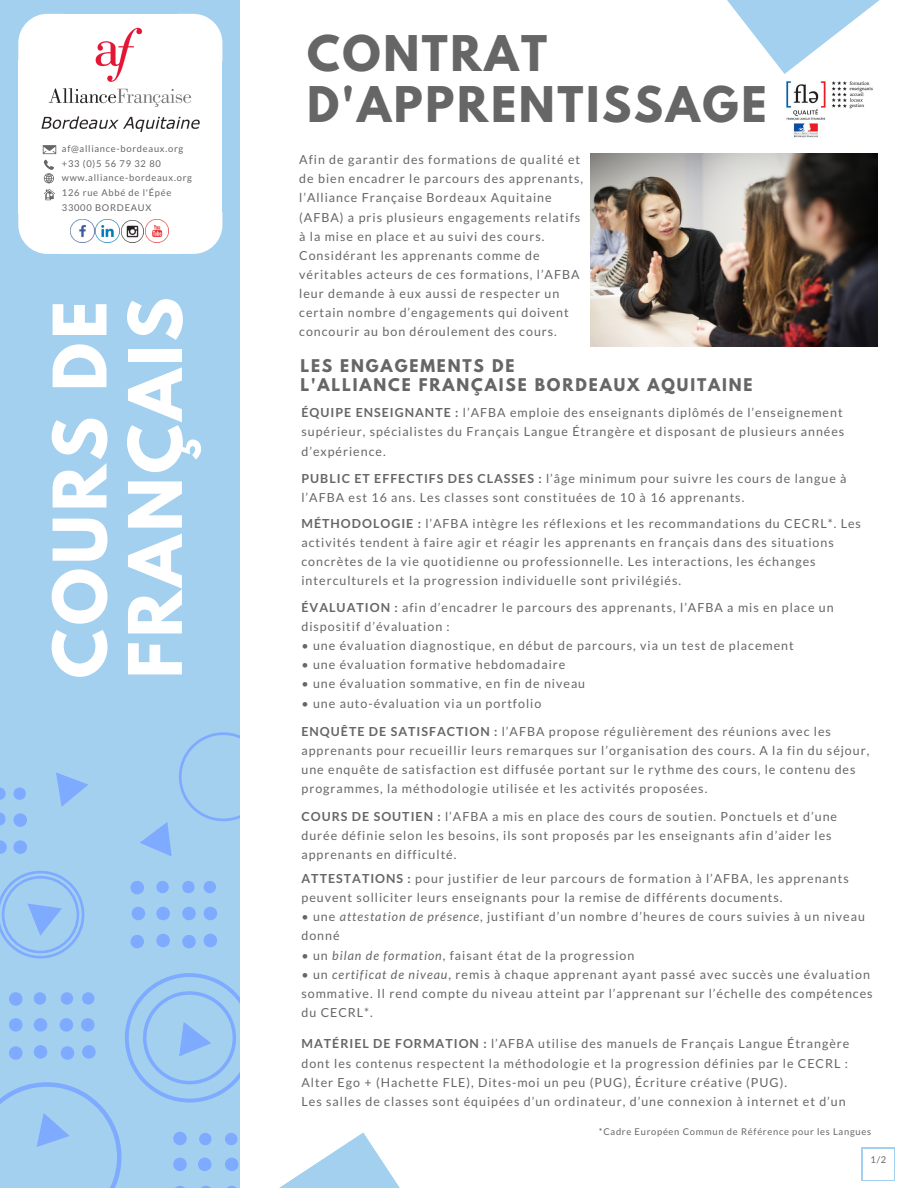
<style>
.page{position:relative;width:918px;height:1188px;background:#fff}
.page>*{position:absolute;margin:0;border:0;box-sizing:border-box;transform-origin:0 0}
.t1{font:700 65.4px/75.3px "League Spartan";letter-spacing:.06em;color:#fff}
.t2{font:700 43.65px/50.7px "League Spartan";letter-spacing:.06em;color:#666}
.t3{font:700 15.6px/19.2px "League Spartan";letter-spacing:.12em;color:#666}
.t4{font:12.45px/19.2px "Lato";letter-spacing:.08em;color:#666}
.t5{font:9.3px/14.7px "Lato";letter-spacing:.08em;color:#666}
.s1{font-weight:700}
.s2{font-style:italic}
</style>
<div class="page">
<div style="left:0;top:0;width:240px;height:973px;background:#a3d0ef"></div>
<svg style="left:216px;top:14px;width:6px;height:46px"></svg>
<div style="left:177px;top:60px;width:45px;height:153px;background:#fff"></div>
<div style="left:62px;top:60px;width:117px;height:153px;background:#fff"></div>
<svg style="left:18px;top:14px;width:7px;height:46px"></svg>
<div style="left:18px;top:60px;width:45px;height:153px;background:#fff"></div>
<div style="left:62px;top:212px;width:117px;height:42px;background:#fff"></div>
<svg style="left:18px;top:213px;width:44px;height:41px"></svg>
<svg style="left:179px;top:213px;width:43px;height:41px"></svg>
<svg style="left:43px;top:145px;width:13px;height:9px"></svg>
<svg style="left:44px;top:189px;width:11px;height:11px"></svg>
<svg style="left:44px;top:160px;width:10px;height:23px"></svg>
<svg style="left:727px;top:0;width:153px;height:74px"></svg>
<svg style="left:279px;top:1132px;width:121px;height:56px"></svg>
<svg style="left:0;top:871px;width:84px;height:87px;background:#99c6f2"></svg>
<svg style="left:182px;top:907px;width:14px;height:13px"></svg>
<svg style="left:204px;top:907px;width:13px;height:13px"></svg>
<svg style="left:156px;top:907px;width:14px;height:13px"></svg>
<svg style="left:132px;top:907px;width:13px;height:13px"></svg>
<svg style="left:130px;top:935px;width:14px;height:13px"></svg>
<svg style="left:156px;top:934px;width:14px;height:13px"></svg>
<svg style="left:182px;top:935px;width:14px;height:13px"></svg>
<svg style="left:204px;top:934px;width:13px;height:13px"></svg>
<svg style="left:130px;top:881px;width:14px;height:13px"></svg>
<svg style="left:156px;top:881px;width:13px;height:12px"></svg>
<svg style="left:182px;top:881px;width:13px;height:12px"></svg>
<svg style="left:204px;top:881px;width:12px;height:12px"></svg>
<svg style="left:0;top:973px;width:240px;height:215px;background:#9ecbf0"></svg>
<img style="left:25px;top:3px;width:191px;height:129px">
<svg style="left:0;top:812px;width:6px;height:14px"></svg>
<svg style="left:14px;top:813px;width:13px;height:14px"></svg>
<svg style="left:0;top:840px;width:7px;height:14px"></svg>
<svg style="left:14px;top:840px;width:13px;height:14px"></svg>
<svg style="left:0;top:788px;width:6px;height:12px"></svg>
<svg style="left:14px;top:788px;width:12px;height:12px"></svg>
<svg style="left:45px;top:772px;width:44px;height:41px;background:#98c4f3"></svg>
<hr style="left:862px;top:1149px;width:1px;height:31px;background:#a3d0ef">
<hr style="left:894px;top:1149px;width:1px;height:31px;background:#a3d0ef">
<hr style="left:863px;top:1180px;width:32px;height:1px;background:#a3d0ef">
<hr style="left:863px;top:1148px;width:32px;height:1px;background:#a3d0ef">
<svg style="left:139px;top:732px;width:101px;height:135px;background:#a0cdf0"></svg>
<img style="left:786px;top:81px;width:87px;height:57px">
<img style="left:122px;top:219px;width:47px;height:24px">
<img style="left:96px;top:219px;width:23px;height:24px">
<img style="left:71px;top:219px;width:23px;height:24px">
<img style="left:591px;top:153px;width:287px;height:193px">
<p class="t5" style="left:62px;top:141px;width:132px">af@alliance-bordeaux.org +33 (0)5 56 79 32 80 www.alliance-bordeaux.org<br>126 rue Abbé de l'Épée<br>33000 BORDEAUX</p>
<h1 class="t1" style="left:51px;top:678px;width:383px;rotate:-90deg">COURS DE<br>FRANÇAIS</h1>
<h2 class="t2" style="left:307px;top:34px;width:461px">CONTRAT<br>D'APPRENTISSAGE</h2>
<p class="t4" style="left:299px;top:150px;width:285px">Afin de garantir des formations de qualité et de bien encadrer le parcours des apprenants, l’Alliance Française Bordeaux Aquitaine (AFBA) a pris plusieurs engagements relatifs à la mise en place et au suivi des cours.<br>Considérant les apprenants comme de véritables acteurs de ces formations, l’AFBA leur demande à eux aussi de respecter un certain nombre d’engagements qui doivent concourir au bon déroulement des cours.</p>
<p class="t3" style="left:300px;top:358px;width:454px">LES ENGAGEMENTS DE<br>L'ALLIANCE FRANÇAISE BORDEAUX AQUITAINE</p>
<p class="t4" style="left:302px;top:403px;width:544px"><span class="s1">ÉQUIPE ENSEIGNANTE :</span> l’AFBA emploie des enseignants diplômés de l’enseignement supérieur, spécialistes du Français Langue Étrangère et disposant de plusieurs années d’expérience.</p>
<p class="t4" style="left:302px;top:468px;width:547px"><span class="s1">PUBLIC ET EFFECTIFS DES CLASSES :</span> l’âge minimum pour suivre les cours de langue à l’AFBA est 16 ans. Les classes sont constituées de 10 à 16 apprenants.</p>
<p class="t4" style="left:302px;top:513px;width:561px"><span class="s1">MÉTHODOLOGIE :</span> l’AFBA intègre les réflexions et les recommandations du CECRL*. Les activités tendent à faire agir et réagir les apprenants en français dans des situations concrètes de la vie quotidienne ou professionnelle. Les interactions, les échanges interculturels et la progression individuelle sont privilégiés.</p>
<p class="t4" style="left:302px;top:597px;width:534px"><span class="s1">ÉVALUATION :</span> afin d’encadrer le parcours des apprenants, l’AFBA a mis en place un dispositif d’évaluation :</p>
<p class="t4" style="left:302px;top:636px;width:494px">• une évaluation diagnostique, en début de parcours, via un test de placement</p>
<p class="t4" style="left:302px;top:655px;width:265px">• une évaluation formative hebdomadaire</p>
<p class="t4" style="left:302px;top:674px;width:285px">• une évaluation sommative, en fin de niveau</p>
<p class="t4" style="left:302px;top:693px;width:241px">• une auto-évaluation via un portfolio</p>
<p class="t4" style="left:302px;top:721px;width:569px"><span class="s1">ENQUÊTE DE SATISFACTION :</span> l’AFBA propose régulièrement des réunions avec les apprenants pour recueillir leurs remarques sur l’organisation des cours. A la fin du séjour, une enquête de satisfaction est diffusée portant sur le rythme des cours, le contenu des programmes, la méthodologie utilisée et les activités proposées.</p>
<p class="t4" style="left:302px;top:807px;width:537px"><span class="s1">COURS DE SOUTIEN :</span> l’AFBA a mis en place des cours de soutien. Ponctuels et d’une durée définie selon les besoins, ils sont proposés par les enseignants afin d’aider les apprenants en difficulté.</p>
<p class="t4" style="left:302px;top:869px;width:549px"><span class="s1">ATTESTATIONS :</span> pour justifier de leur parcours de formation à l’AFBA, les apprenants peuvent solliciter leurs enseignants pour la remise de différents documents.</p>
<p class="t4" style="left:302px;top:907px;width:565px">• une <span class="s2">attestation de présence</span>, justifiant d’un nombre d’heures de cours suivies à un niveau donné</p>
<p class="t4" style="left:302px;top:945px;width:334px">• un <span class="s2">bilan de formation</span>, faisant état de la progression</p>
<p class="t4" style="left:302px;top:964px;width:573px">• un <span class="s2">certificat de niveau</span>, remis à chaque apprenant ayant passé avec succès une évaluation sommative. Il rend compte du niveau atteint par l’apprenant sur l’échelle des compétences du CECRL*.</p>
<p class="t4" style="left:302px;top:1034px;width:549px"><span class="s1">MATÉRIEL DE FORMATION :</span> l’AFBA utilise des manuels de Français Langue Étrangère dont les contenus respectent la méthodologie et la progression définies par le CECRL :<br>Alter Ego + (Hachette FLE), Dites-moi un peu (PUG), Écriture créative (PUG).<br>Les salles de classes sont équipées d’un ordinateur, d’une connexion à internet et d’un</p>
<p class="t5" style="left:599px;top:1124px;width:274px">*Cadre Européen Commun de Référence pour les Langues</p>
<p class="t5" style="left:871px;top:1152px;width:17px">1/2</p>
</div>
